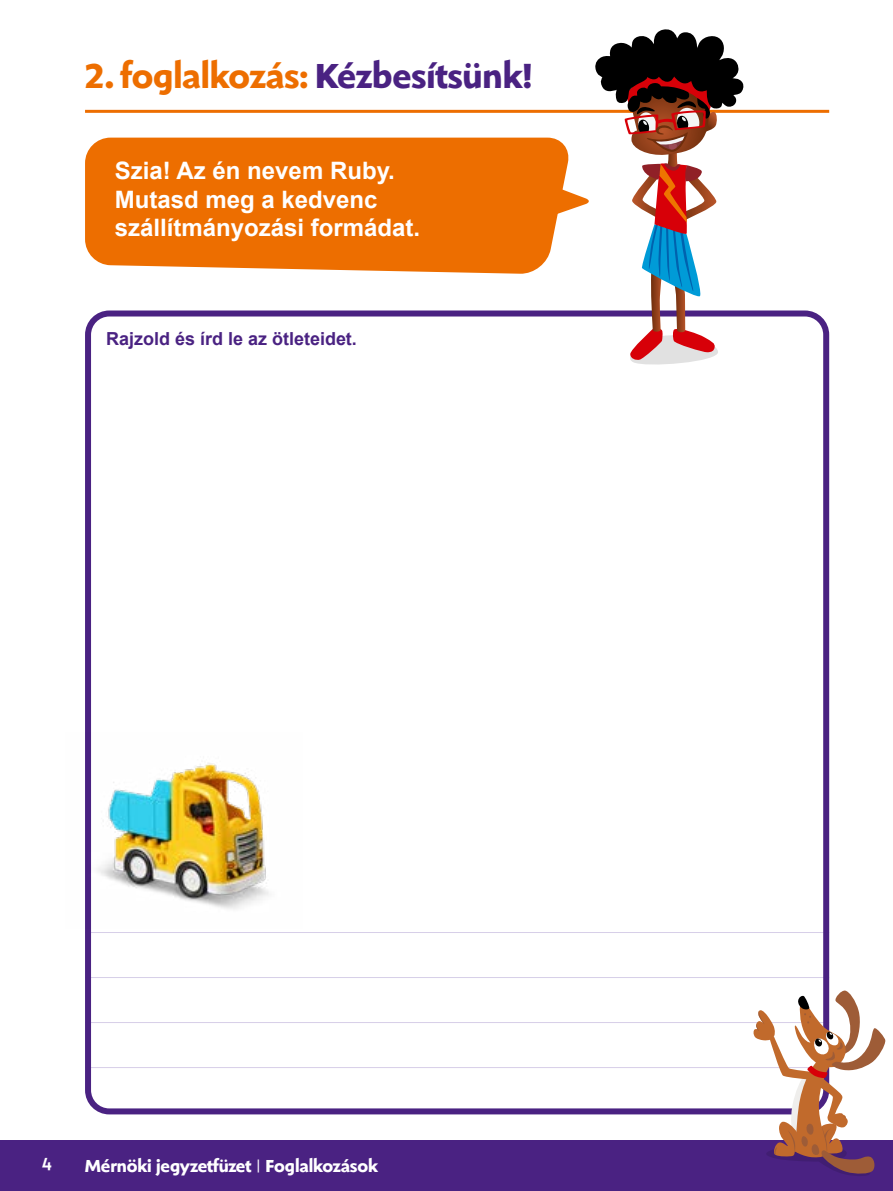
<style>
.page{position:relative;width:893px;height:1191px;background:#fff}
.page>*{position:absolute;margin:0;border:0;box-sizing:border-box;transform-origin:0 0}
.t1{font:700 36px "Shinn RR";color:#ed6e00}
.t2{font:700 24px/28.8px "Arial";color:#fff}
.t3{font:700 18px "Shinn RR";color:#fff}
.t4{font:700 18px "Arial";color:#4a2282}
.t5{font:500 18px "Shinn RR";color:#fff}
.s1{color:#4a2282}
.s2{font-size:27px}
.s3{font-weight:500}
</style>
<div class="page">
<div style="left:0;top:1140px;width:893px;height:51px;background:#4a2282"></div>
<hr style="left:85px;top:110px;width:744px;height:3px;background:#ed6e00">
<div style="left:85px;top:138px;width:459px;height:136px;background:#ed6e00"></div>
<hr style="left:85px;top:932px;width:744px;height:1px;background:#d7cfe8">
<hr style="left:85px;top:977px;width:744px;height:1px;background:#d7cfe8">
<hr style="left:85px;top:1022px;width:744px;height:1px;background:#d7cfe8">
<hr style="left:85px;top:1067px;width:744px;height:1px;background:#d7cfe8">
<div style="left:85px;top:310px;width:744px;height:804px;border:6px solid #4a2282;border-radius:21px"></div>
<svg style="left:544px;top:29px;width:199px;height:335px"></svg>
<svg style="left:753px;top:990px;width:132px;height:186px"></svg>
<img style="left:85px;top:732px;width:184px;height:196px">
<div style="left:106px;top:332px;width:468px;height:65px;background:#fff"></div>
<h1 class="t1" style="left:85px;top:55px;width:449px">2. foglalkozás: <span class="s1">Kézbesítsünk!</span></h1>
<h2 class="t2" style="left:115px;top:157px;width:307px">Szia! Az én nevem Ruby.<br>Mutasd meg a kedvenc szállítmányozási formádat.</h2>
<p class="t4" style="left:106px;top:327px;width:252px">Rajzold és írd le az ötleteidet.</p>
<p class="t4" style="left:106px;top:327px;width:229px">Draw and w ite your ideas.</p>
<p class="t5" style="left:43px;top:1152px;width:10px">4</p>
<p class="t3" style="left:85px;top:1152px;width:268px">Engineering Notebook <span class="s2">I</span> <span class="s3">Sessions</span></p>
<p class="t3" style="left:85px;top:1155px;width:294px">Mérnöki jegyzetfüzet | Foglalkozások</p>
</div>
